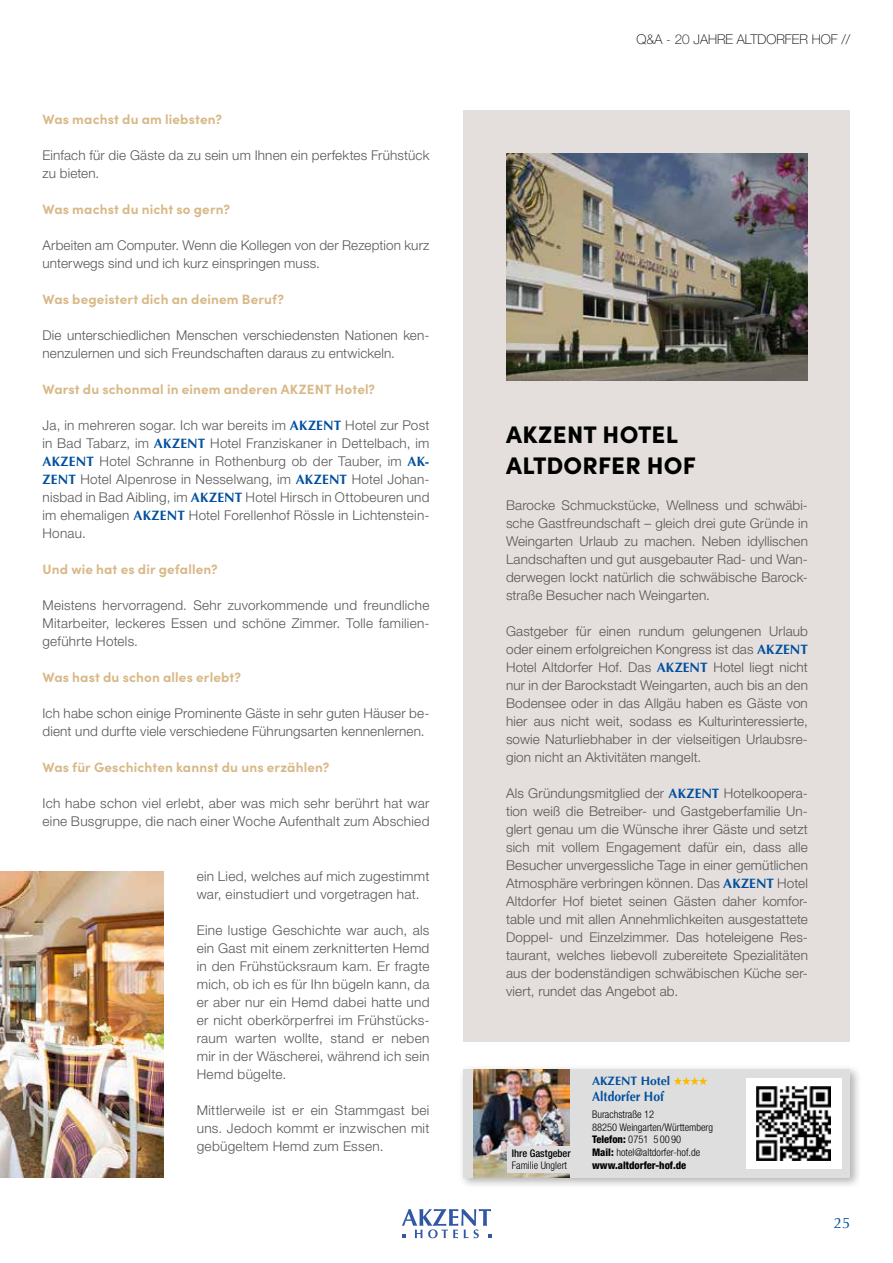
<style>
.page{position:relative;width:893px;height:1263px;background:#fff}
.page>*{position:absolute;margin:0;border:0;box-sizing:border-box;transform-origin:0 0}
.t1{font:900 24px/31.5px "Sofia Pro";letter-spacing:.01em;color:#000}
.t2{font:15px "Optima LT";color:#004f9f}
.t3{font:300 13.5px/18px "Helvetica Neue LT Pro";letter-spacing:.015em;color:#575756;text-align:justify}
.t4{font:700 13.5px "Sofia Pro";letter-spacing:.01em;color:#d8b887}
.t5{font:100 13.5px "Helvetica Neue LT Pro";color:#000}
.t6{font:700 13.5px "Optima LT";color:#004f9f;scale:.9 1}
.t7{font:700 12.15px "Optima LT";color:#004f9f}
.t8{font:300 condensed 10.5px/12.6px "Helvetica Neue LT Pro";color:#000}
.t9{font:500 condensed 10.5px "Helvetica Neue LT Pro";color:#000}
.s1{font-family:"Optima LT";font-weight:700;color:#004f9f}
.s2{font-weight:800}
</style>
<div class="page">
<img style="left:0;top:872px;width:163px;height:306px">
<div style="left:463px;top:111px;width:387px;height:931px;background:#e4dedc"></div>
<img style="left:506px;top:153px;width:302px;height:228px">
<div style="left:458px;top:1064px;width:404px;height:125px;background:#000;opacity:.3"></div>
<div style="left:463px;top:1069px;width:387px;height:109px;background:#dedede"></div>
<img style="left:473px;top:1069px;width:97px;height:109px">
<div style="left:507px;top:1146px;width:88px;height:26px;background:#dedede"></div>
<svg style="left:674px;top:1077px;width:33px;height:8px"></svg>
<div style="left:746px;top:1078px;width:96px;height:91px;background:#fff"></div>
<img style="left:756px;top:1086px;width:75px;height:75px">
<svg style="left:402px;top:1209px;width:89px;height:29px"></svg>
<p class="t4" style="left:43px;top:109px;width:181px">Was machst du am liebsten?</p>
<p class="t3" style="left:43px;top:146px;width:388px">Einfach für die Gäste da zu sein um Ihnen ein perfektes Frühstück zu bieten.</p>
<p class="t4" style="left:43px;top:199px;width:189px">Was machst du nicht so gern?</p>
<p class="t3" style="left:43px;top:236px;width:388px">Arbeiten am Computer. Wenn die Kollegen von der Rezeption kurz unterwegs sind und ich kurz einspringen muss.</p>
<p class="t4" style="left:43px;top:289px;width:243px">Was begeistert dich an deinem Beruf?</p>
<p class="t3" style="left:43px;top:326px;width:388px">Die unterschiedlichen Menschen verschiedensten Nationen ken&shy;nenzulernen und sich Freundschaften daraus zu entwickeln.</p>
<p class="t4" style="left:43px;top:379px;width:334px">Warst du schonmal in einem anderen AKZENT Hotel?</p>
<p class="t3" style="left:43px;top:416px;width:388px">Ja, in mehreren sogar. Ich war bereits im <span class="s1">AKZENT</span> Hotel zur Post in Bad Tabarz, im <span class="s1">AKZENT</span> Hotel Franziskaner in Dettelbach, im <span class="s1">AKZENT</span> Hotel Schranne in Rothenburg ob der Tauber, im <span class="s1">AK-ZENT</span> Hotel Alpenrose in Nesselwang, im <span class="s1">AKZENT</span> Hotel Johan&shy;nisbad in Bad Aibling, im <span class="s1">AKZENT</span> Hotel Hirsch in Ottobeuren und im ehemaligen <span class="s1">AKZENT</span> Hotel Forellenhof Rössle in Lichtenstein-Honau.</p>
<p class="t4" style="left:43px;top:559px;width:177px">Und wie hat es dir gefallen?</p>
<p class="t3" style="left:43px;top:596px;width:388px">Meistens hervorragend. Sehr zuvorkommende und freundliche Mitarbeiter, leckeres Essen und schöne Zimmer. Tolle familien&shy;geführte Hotels.</p>
<p class="t4" style="left:43px;top:667px;width:200px">Was hast du schon alles erlebt?</p>
<p class="t3" style="left:43px;top:704px;width:388px">Ich habe schon einige Prominente Gäste in sehr guten Häuser be&shy;dient und durfte viele verschiedene Führungsarten kennenlernen.</p>
<p class="t4" style="left:43px;top:757px;width:289px">Was für Geschichten kannst du uns erzählen?</p>
<p class="t3" style="left:43px;top:794px;width:388px">Ich habe schon viel erlebt, aber was mich sehr berührt hat war eine Busgruppe, die nach einer Woche Aufenthalt zum Abschied</p>
<p class="t3" style="left:197px;top:867px;width:234px">ein Lied, welches auf mich zugestimmt war, einstudiert und vorgetragen hat.</p>
<p class="t3" style="left:197px;top:921px;width:234px">Eine lustige Geschichte war auch, als ein Gast mit einem zerknitterten Hemd in den Frühstücksraum kam. Er fragte mich, ob ich es für Ihn bügeln kann, da er aber nur ein Hemd dabei hatte und er nicht oberkörperfrei im Frühstücks&shy;raum warten wollte, stand er neben mir in der Wäscherei, während ich sein Hemd bügelte.</p>
<p class="t3" style="left:197px;top:1101px;width:234px">Mittlerweile ist er ein Stammgast bei uns. Jedoch kommt er inzwischen mit gebügeltem Hemd zum Essen.</p>
<p class="t5" style="left:636px;top:32px;width:215px">Q&amp;A - 20 JAHRE ALTDORFER HOF //</p>
<h1 class="t1" style="left:506px;top:416px;width:191px">AKZENT HOTEL<br>ALTDORFER HOF</h1>
<p class="t3" style="left:506px;top:496px;width:303px">Barocke Schmuckstücke, Wellness und schwäbi&shy;sche Gastfreundschaft – gleich drei gute Gründe in Weingarten Urlaub zu machen. Neben idyllischen Landschaften und gut ausgebauter Rad- und Wan&shy;derwegen lockt natürlich die schwäbische Barock&shy;straße Besucher nach Weingarten.</p>
<p class="t3" style="left:506px;top:622px;width:303px">Gastgeber für einen rundum gelungenen Urlaub oder einem erfolgreichen Kongress ist das <span class="s1">AKZENT </span>Hotel Altdorfer Hof. Das <span class="s1">AKZENT</span> Hotel liegt nicht nur in der Barockstadt Weingarten, auch bis an den Bodensee oder in das Allgäu haben es Gäste von hier aus nicht weit, sodass es Kulturinteressierte, sowie Naturliebhaber in der vielseitigen Urlaubsre&shy;gion nicht an Aktivitäten mangelt.</p>
<p class="t3" style="left:506px;top:784px;width:303px">Als Gründungsmitglied der <span class="s1">AKZENT</span> Hotelkoopera&shy;tion weiß die Betreiber- und Gastgeberfamilie Un&shy;glert genau um die Wünsche ihrer Gäste und setzt sich mit vollem Engagement dafür ein, dass alle Besucher unvergessliche Tage in einer gemütlichen Atmosphäre verbringen können. Das <span class="s1">AKZENT</span> Hotel Altdorfer Hof bietet seinen Gästen daher komfor&shy;table und mit allen Annehmlichkeiten ausgestattete Doppel- und Einzelzimmer. Das hoteleigene Res&shy;taurant, welches liebevoll zubereitete Spezialitäten aus der bodenständigen schwäbischen Küche ser&shy;viert, rundet das Angebot ab.</p>
<p class="t9" style="left:512px;top:1146px;width:61px">Ihre Gastgeber</p>
<p class="t8" style="left:512px;top:1159px;width:57px">Familie Unglert</p>
<p class="t7" style="left:592px;top:1074px;width:80px">AKZENT Hotel</p>
<p class="t6" style="left:592px;top:1089px;width:81px">Altdorfer Hof</p>
<p class="t8" style="left:592px;top:1108px;width:123px">Burachstraße 12<br>88250 Weingarten/Württemberg<br><span class="s2">Telefon:</span> 0751 5 00 90<br><span class="s2">Mail:</span> hotel@altdorfer-hof.de <span class="s2">www.altdorfer-hof.de</span></p>
<p class="t2" style="left:834px;top:1214px;width:18px">25</p>
</div>
